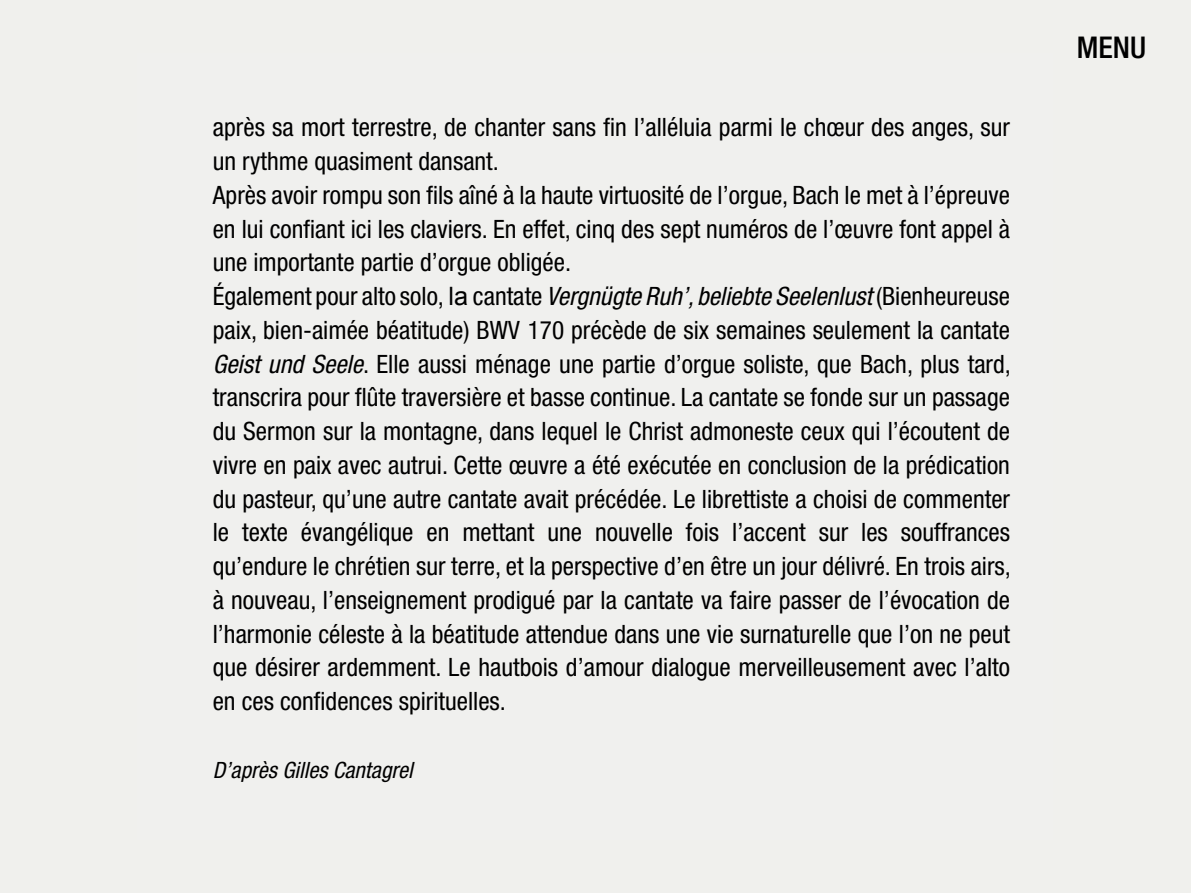
<style>
.page{position:relative;width:1191px;height:893px;background:#f0f0ed}
.page>*{position:absolute;margin:0;border:0;box-sizing:border-box;transform-origin:0 0}
.t1{font:500 condensed 30px "Helvetica Neue";color:#000}
.t2{font:condensed 25.35px/33.8px "Helvetica Neue";color:#000}
.t3{font:italic condensed 22.5px "Helvetica Neue";color:#000}
.s1{font-family:"Arial";font-stretch:normal}
.s2{font-style:italic}
</style>
<div class="page">
<p class="t2" style="left:213px;top:110px;width:799px">après sa mort terrestre, de chanter sans fin l’alléluia parmi le chœur des anges, sur un rythme quasiment dansant.<br>Après avoir rompu son fils aîné à la haute virtuosité de l’orgue, Bach le met à l’épreuve en lui confiant ici les claviers. En effet, cinq des sept numéros de l’œuvre font appel à une importante partie d’orgue obligée.<br>Également pour alto solo, <span class="s1">la</span> cantate <span class="s2">Vergnügte Ruh’, beliebte Seelenlust</span> (Bienheureuse paix, bien-aimée béatitude) BWV 170 précède de six semaines seulement la cantate <span class="s2">Geist und Seele</span>. Elle aussi ménage une partie d’orgue soliste, que Bach, plus tard, transcrira pour flûte traversière et basse continue. La cantate se fonde sur un passage du Sermon sur la montagne, dans lequel le Christ admoneste ceux qui l’écoutent de vivre en paix avec autrui. Cette œuvre a été exécutée en conclusion de la prédication du pasteur, qu’une autre cantate avait précédée. Le librettiste a choisi de commenter le texte évangélique en mettant une nouvelle fois l’accent sur les souffrances qu’endure le chrétien sur terre, et la perspective d’en être un jour délivré. En trois airs, à nouveau, l’enseignement prodigué par la cantate va faire passer de l’évocation de l’harmonie céleste à la béatitude attendue dans une vie surnaturelle que l’on ne peut que désirer ardemment. Le hautbois d’amour dialogue merveilleusement avec l’alto en ces confidences spirituelles.</p>
<p class="t3" style="left:213px;top:757px;width:201px">D’après Gilles Cantagrel</p>
<p class="t1" style="left:1076px;top:30px;width:71px">MENU</p>
</div>
